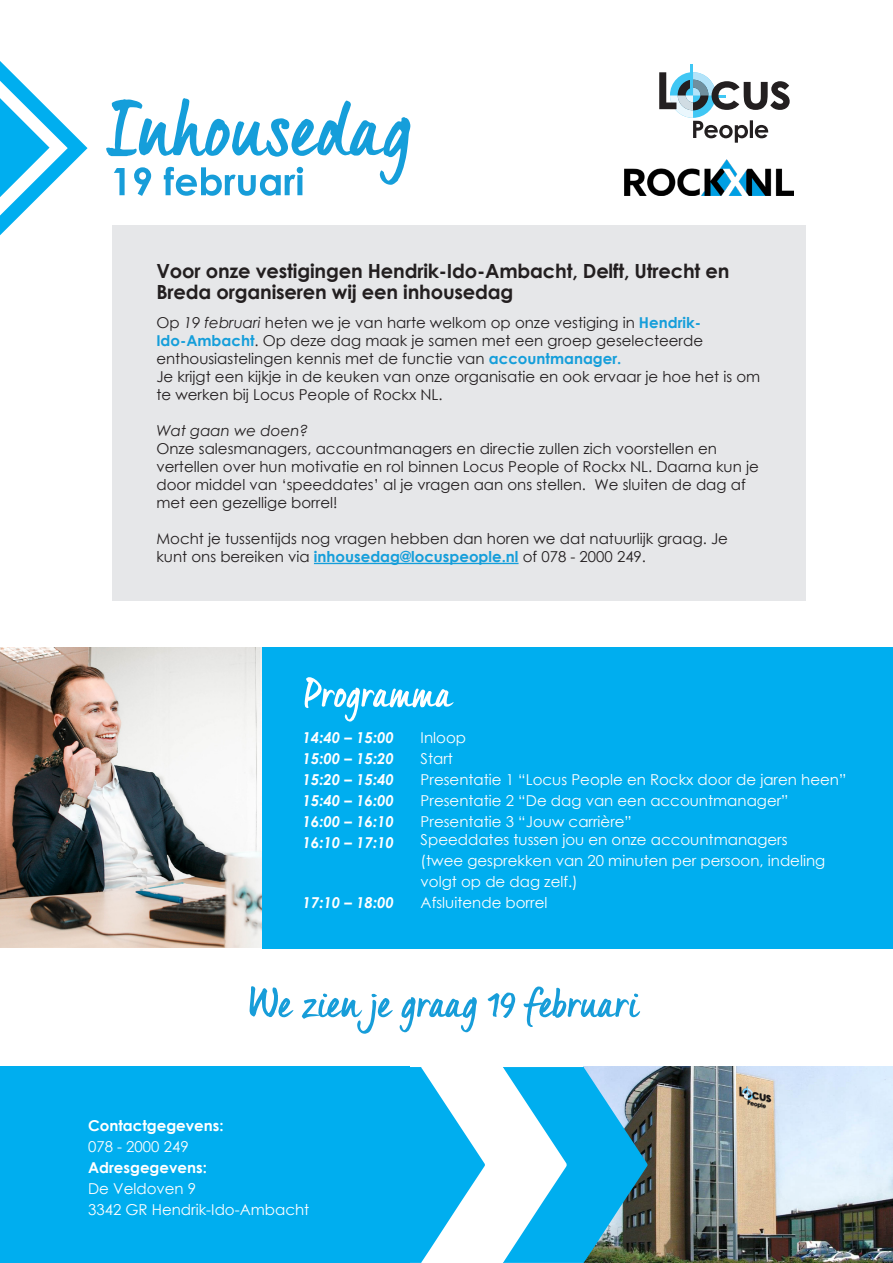
<style>
.page{position:relative;width:893px;height:1263px;background:#fff}
.page>*{position:absolute;margin:0;border:0;box-sizing:border-box;transform-origin:0 0}
.t1{font:700 19.5px/21px "Century Gothic";letter-spacing:-.01em;color:#231f20}
.t2{font:15px/18px "Century Gothic";color:#231f20}
.t3{font:15px/21px "Century Gothic";color:#fff}
.t4{font:italic 700 15px "Century Gothic";color:#fff}
.t5{font:700 15px "Century Gothic";color:#fff}
.t6{font:italic 15px "Century Gothic";color:#231f20}
.s1{font-style:italic}
.s2{font-weight:700;color:#159eda}
</style>
<div class="page">
<svg style="left:249px;top:986px;width:44px;height:31px"></svg>
<svg style="left:302px;top:993px;width:91px;height:41px"></svg>
<svg style="left:400px;top:997px;width:77px;height:35px"></svg>
<svg style="left:488px;top:992px;width:27px;height:26px"></svg>
<svg style="left:523px;top:986px;width:117px;height:41px"></svg>
<svg style="left:106px;top:98px;width:304px;height:98px"></svg>
<div style="left:112px;top:225px;width:693px;height:376px;background:#e6e7e9"></div>
<hr style="left:314px;top:563px;width:205px;height:1px;background:#159eda">
<svg style="left:0;top:61px;width:88px;height:174px"></svg>
<img style="left:0;top:647px;width:263px;height:301px">
<div style="left:0;top:1067px;width:409px;height:196px;background:#00aeef"></div>
<img style="left:648px;top:1067px;width:245px;height:196px">
<svg style="left:503px;top:1067px;width:145px;height:196px"></svg>
<svg style="left:409px;top:1067px;width:76px;height:196px"></svg>
<div style="left:263px;top:647px;width:630px;height:302px;background:#00aeef"></div>
<hr style="left:690px;top:64px;width:3px;height:31px;background:#40c7f4">
<svg style="left:659px;top:72px;width:131px;height:71px"></svg>
<svg style="left:305px;top:677px;width:148px;height:45px"></svg>
<img style="left:625px;top:159px;width:168px;height:37px">
<p class="t1" style="left:156px;top:260px;width:575px">Voor onze vestigingen Hendrik-Ido-Ambacht, Delft, Utrecht en<br>Breda organiseren wij een inhousedag</p>
<p class="t2" style="left:156px;top:313px;width:548px">Op <span class="s1">19 februari</span> heten we je van harte welkom op onze vestiging in <span class="s2">Hendrik-<br>Ido-Ambacht</span>. Op deze dag maak je samen met een groep geselecteerde enthousiastelingen kennis met de functie van <span class="s2">accountmanager.</span></p>
<p class="t2" style="left:156px;top:367px;width:605px">Je krijgt een kijkje in de keuken van onze organisatie en ook ervaar je hoe het is om te werken bij Locus People of Rockx NL.</p>
<p class="t6" style="left:156px;top:420px;width:154px">Wat gaan we doen?</p>
<p class="t2" style="left:156px;top:439px;width:604px">Onze salesmanagers, accountmanagers en directie zullen zich voorstellen en vertellen over hun motivatie en rol binnen Locus People of Rockx NL. Daarna kun je door middel van ‘speeddates’ al je vragen aan ons stellen. We sluiten de dag af met een gezellige borrel!</p>
<p class="t2" style="left:156px;top:529px;width:573px">Mocht je tussentijds nog vragen hebben dan horen we dat natuurlijk graag. Je kunt ons bereiken via <span class="s2">inhousedag@locuspeople.nl</span> of 078 - 2000 249.</p>
<p class="t4" style="left:303px;top:726px;width:93px">14:40 – 15:00</p>
<p class="t4" style="left:303px;top:747px;width:93px">15:00 – 15:20</p>
<p class="t4" style="left:303px;top:768px;width:93px">15:20 – 15:40</p>
<p class="t4" style="left:303px;top:789px;width:93px">15:40 – 16:00</p>
<p class="t4" style="left:303px;top:810px;width:93px">16:00 – 16:10</p>
<p class="t4" style="left:303px;top:831px;width:93px">16:10 – 17:10</p>
<p class="t4" style="left:303px;top:891px;width:93px">17:10 – 18:00</p>
<p class="t3" style="left:421px;top:727px;width:47px">Inloop</p>
<p class="t3" style="left:421px;top:748px;width:34px">Start</p>
<p class="t3" style="left:421px;top:769px;width:427px">Presentatie 1 “Locus People en Rockx door de jaren heen”</p>
<p class="t3" style="left:421px;top:790px;width:369px">Presentatie 2 “De dag van een accountmanager”</p>
<p class="t3" style="left:421px;top:811px;width:213px">Presentatie 3 “Jouw carrière”</p>
<p class="t3" style="left:421px;top:829px;width:368px">Speeddates tussen jou en onze accountmanagers</p>
<p class="t3" style="left:421px;top:850px;width:406px">(twee gesprekken van 20 minuten per persoon, indeling volgt op de dag zelf.)</p>
<p class="t3" style="left:421px;top:892px;width:128px">Afsluitende borrel</p>
<p class="t5" style="left:88px;top:1114px;width:137px">Contactgegevens:</p>
<p class="t3" style="left:88px;top:1135px;width:102px">078 - 2000 249</p>
<p class="t5" style="left:88px;top:1156px;width:120px">Adresgegevens:</p>
<p class="t3" style="left:88px;top:1177px;width:110px">De Veldoven 9</p>
<p class="t3" style="left:88px;top:1198px;width:223px">3342 GR Hendrik-Ido-Ambacht</p>
</div>
